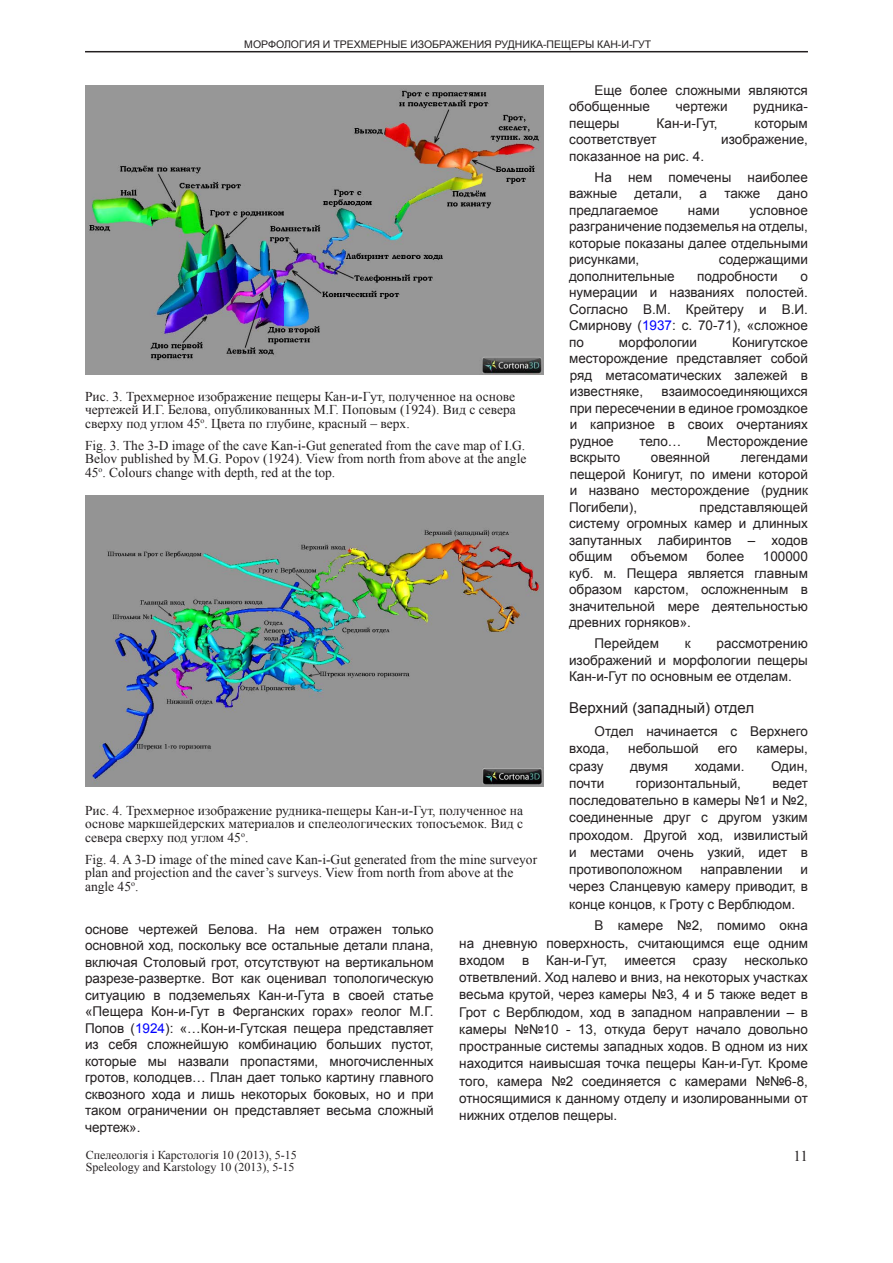
<style>
.page{position:relative;width:893px;height:1263px;background:#fff}
.page>*{position:absolute;margin:0;border:0;box-sizing:border-box;transform-origin:0 0}
.UISK_SK_Heading_2{font:15px "Arial";color:#231f20}
.t1{font:15px "Times New Roman";color:#231f20}
.UISK_SK_Body_text{font:13.5px/16.5px "Arial";color:#231f20;text-align:justify}
.UISK_SK_Figure_capti{font:13.5px/13.5px "Times New Roman";color:#231f20;text-align:justify}
.t2{font:12px/12px "Times New Roman";color:#231f20}
.t3{font:10.5px "Arial";color:#231f20}
.s1{color:#00f}
</style>
<div class="page">
<hr style="left:85px;top:51px;width:723px;height:1px;background:#231f20">
<img style="left:85px;top:85px;width:459px;height:289px">
<img style="left:85px;top:495px;width:459px;height:291px">
<p class="t3" style="left:244px;top:37px;width:408px">МОРФОЛОГИЯ И ТРЕХМЕРНЫЕ ИЗОБРАЖЕНИЯ РУДНИКА-ПЕЩЕРЫ КАН-И-ГУТ</p>
<p class="UISK_SK_Body_text" style="left:569px;top:82px;width:240px;text-indent:26px">Еще более сложными являются обобщенные</p>
<p class="UISK_SK_Body_text" style="left:676px;top:99px;width:53px">чертежи</p>
<p class="UISK_SK_Body_text" style="left:753px;top:99px;width:56px">рудника-</p>
<p class="UISK_SK_Figure_capti" style="left:85px;top:389px;width:432px">Рис. 3. Трехмерное изображение пещеры Кан-и-Гут, полученное на основе чертежей И.Г. Белова, опубликованных М.Г. Поповым (1924). Вид с севера сверху под углом 45<sup>о</sup>. Цвета по глубине, красный – верх.</p>
<p class="UISK_SK_Figure_capti" style="left:85px;top:438px;width:443px">Fig. 3. The 3-D image of the cave Kan-i-Gut generated from the cave map of I.G.<br>Belov published by M.G. Popov (1924). View from north from above at the angle 45<sup>о</sup>. Colours change with depth, red at the top.</p>
<p class="UISK_SK_Body_text" style="left:569px;top:115px;width:52px">пещеры</p>
<p class="UISK_SK_Body_text" style="left:657px;top:115px;width:62px">Кан-и-Гут,</p>
<p class="UISK_SK_Body_text" style="left:755px;top:115px;width:55px">которым</p>
<p class="UISK_SK_Body_text" style="left:569px;top:132px;width:89px">соответствует</p>
<p class="UISK_SK_Body_text" style="left:721px;top:132px;width:88px">изображение,</p>
<p class="UISK_SK_Body_text" style="left:569px;top:148px;width:137px">показанное на рис. 4.</p>
<p class="UISK_SK_Body_text" style="left:569px;top:169px;width:240px;text-indent:26px">На нем помечены наиболее важные</p>
<p class="UISK_SK_Body_text" style="left:635px;top:186px;width:49px">детали,</p>
<p class="UISK_SK_Body_text" style="left:699px;top:186px;width:9px">а</p>
<p class="UISK_SK_Body_text" style="left:724px;top:186px;width:37px">также</p>
<p class="UISK_SK_Body_text" style="left:778px;top:186px;width:32px">дано</p>
<p class="UISK_SK_Body_text" style="left:569px;top:202px;width:91px">предлагаемое</p>
<p class="UISK_SK_Body_text" style="left:688px;top:202px;width:33px">нами</p>
<p class="UISK_SK_Body_text" style="left:569px;top:202px;width:240px;text-indent:180px">условное разграничение подземелья на отделы, которые показаны далее отдельными рисунками,</p>
<p class="UISK_SK_Body_text" style="left:719px;top:252px;width:91px">содержащими</p>
<p class="UISK_SK_Body_text" style="left:569px;top:268px;width:107px">дополнительные</p>
<p class="UISK_SK_Body_text" style="left:697px;top:268px;width:82px">подробности</p>
<p class="UISK_SK_Body_text" style="left:569px;top:268px;width:240px;text-indent:231px">о нумерации и названиях полостей.<br>Согласно В.М. Крейтеру и В.И.<br>Смирнову (<span class="s1">1937</span>: с. 70-71), «сложное по</p>
<p class="UISK_SK_Body_text" style="left:569px;top:334px;width:240px;text-indent:163px">Конигутское месторождение представляет собой ряд метасоматических залежей в известняке,</p>
<p class="UISK_SK_Body_text" style="left:619px;top:334px;width:80px">морфологии</p>
<p class="UISK_SK_Body_text" style="left:570px;top:384px;width:240px;text-indent:92px">взаимосоединяющихся при пересечении в единое громоздкое и капризное в своих очертаниях рудное</p>
<p class="UISK_SK_Body_text" style="left:639px;top:433px;width:44px">тело…</p>
<p class="UISK_SK_Body_text" style="left:707px;top:433px;width:102px">Месторождение</p>
<p class="UISK_SK_Body_text" style="left:570px;top:450px;width:52px">вскрыто</p>
<p class="UISK_SK_Body_text" style="left:651px;top:450px;width:61px">овеянной</p>
<p class="UISK_SK_Body_text" style="left:569px;top:450px;width:240px;text-indent:172px">легендами пещерой Конигут, по имени которой и названо месторождение (рудник Погибели),</p>
<p class="UISK_SK_Body_text" style="left:569px;top:499px;width:240px;text-indent:130px">представляющей систему огромных камер и длинных запутанных лабиринтов – ходов общим</p>
<p class="UISK_SK_Body_text" style="left:631px;top:549px;width:58px">объемом</p>
<p class="UISK_SK_Body_text" style="left:706px;top:549px;width:39px">более</p>
<p class="UISK_SK_Body_text" style="left:569px;top:549px;width:240px;text-indent:194px">100000 куб. м. Пещера является главным образом карстом, осложненным в значительной мере деятельностью древних горняков».</p>
<p class="UISK_SK_Body_text" style="left:595px;top:636px;width:66px">Перейдем</p>
<p class="UISK_SK_Body_text" style="left:685px;top:636px;width:7px">к</p>
<p class="UISK_SK_Body_text" style="left:569px;top:636px;width:240px;text-indent:147px">рассмотрению изображений и морфологии пещеры Кан-и-Гут по основным ее отделам.</p>
<p class="UISK_SK_Heading_2" style="left:569px;top:698px;width:186px">Верхний (западный) отдел</p>
<p class="UISK_SK_Body_text" style="left:569px;top:723px;width:240px;line-height:17.2px;text-indent:26px">Отдел начинается с Верхнего входа,</p>
<p class="UISK_SK_Body_text" style="left:628px;top:740px;width:72px">небольшой</p>
<p class="UISK_SK_Body_text" style="left:718px;top:740px;width:21px">его</p>
<p class="UISK_SK_Body_text" style="left:756px;top:740px;width:53px">камеры,</p>
<p class="UISK_SK_Body_text" style="left:569px;top:758px;width:36px">сразу</p>
<p class="UISK_SK_Body_text" style="left:630px;top:758px;width:39px">двумя</p>
<p class="UISK_SK_Body_text" style="left:695px;top:758px;width:51px">ходами.</p>
<p class="UISK_SK_Body_text" style="left:771px;top:758px;width:38px">Один,</p>
<p class="UISK_SK_Body_text" style="left:569px;top:775px;width:37px">почти</p>
<p class="UISK_SK_Body_text" style="left:636px;top:775px;width:107px">горизонтальный,</p>
<p class="UISK_SK_Body_text" style="left:569px;top:775px;width:240px;line-height:17.2px;text-indent:203px">ведет последовательно в камеры №1 и №2, соединенные друг с другом узким проходом. Другой ход, извилистый и местами очень узкий, идет в противоположном</p>
<p class="UISK_SK_Figure_capti" style="left:85px;top:803px;width:440px">Рис. 4. Трехмерное изображение рудника-пещеры Кан-и-Гут, полученное на основе маркшейдерских материалов и спелеологических топосъемок. Вид с севера сверху под углом 45<sup>о</sup>.</p>
<p class="UISK_SK_Figure_capti" style="left:85px;top:852px;width:454px;text-align:left">Fig. 4. A 3-D image of the mined cave Kan-i-Gut generated from the mine surveyor plan and projection and the caver’s surveys. View from north from above at the angle 45<sup>о</sup>.</p>
<p class="UISK_SK_Body_text" style="left:700px;top:861px;width:84px">направлении</p>
<p class="UISK_SK_Body_text" style="left:569px;top:861px;width:240px;line-height:17.2px;text-indent:231px">и через Сланцевую камеру приводит, в конце концов, к Гроту с Верблюдом.</p>
<p class="UISK_SK_Body_text" style="left:459px;top:917px;width:350px;line-height:17.2px;text-indent:135px">В камере №2, помимо окна на дневную поверхность, считающимся еще одним входом</p>
<p class="UISK_SK_Body_text" style="left:85px;top:921px;width:350px">основе чертежей Белова. На нем отражен только основной ход, поскольку все остальные детали плана, включая Столовый грот, отсутствуют на вертикальном разрезе-развертке. Вот как оценивал топологическую ситуацию в подземельях Кан-и-Гута в своей статье «Пещера Кон-и-Гут в Ферганских горах» геолог М.Г.<br>Попов (<span class="s1">1924</span>): «…Кон-и-Гутская пещера представляет из себя сложнейшую комбинацию больших пустот, которые мы назвали пропастями, многочисленных гротов, колодцев… План дает только картину главного сквозного хода и лишь некоторых боковых, но и при таком ограничении он представляет весьма сложный чертеж».</p>
<p class="UISK_SK_Body_text" style="left:522px;top:952px;width:9px">в</p>
<p class="UISK_SK_Body_text" style="left:546px;top:952px;width:62px">Кан-и-Гут,</p>
<p class="UISK_SK_Body_text" style="left:624px;top:952px;width:53px">имеется</p>
<p class="UISK_SK_Body_text" style="left:693px;top:952px;width:36px">сразу</p>
<p class="UISK_SK_Body_text" style="left:459px;top:952px;width:350px;line-height:17.2px;text-indent:285px">несколько ответвлений. Ход налево и вниз, на некоторых участках весьма крутой, через камеры №3, 4 и 5 также ведет в Грот с Верблюдом, ход в западном направлении – в камеры №№10 - 13, откуда берут начало довольно пространные системы западных ходов. В одном из них находится наивысшая точка пещеры Кан-и-Гут. Кроме того, камера №2 соединяется с камерами №№6-8, относящимися к данному отделу и изолированными от нижних отделов пещеры.</p>
<p class="t2" style="left:86px;top:1148px;width:213px">Спелеологія і Карстологія 10 (2013), 5-15<br>Speleology and Karstology 10 (2013), 5-15</p>
<p class="t1" style="left:793px;top:1145px;width:16px">11</p>
</div>
